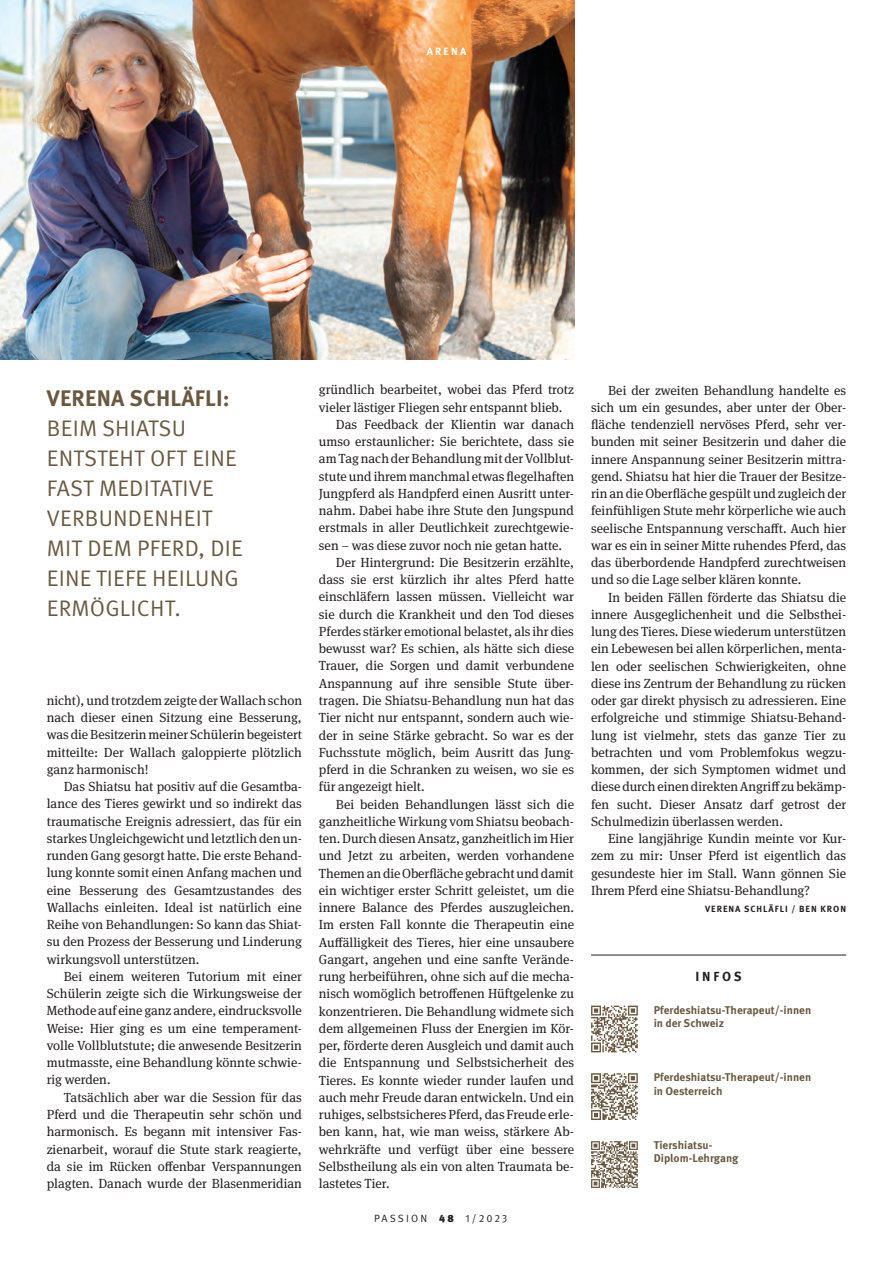
<style>
.page{position:relative;width:893px;height:1263px;background:#fff}
.page>*{position:absolute;margin:0;border:0;box-sizing:border-box;transform-origin:0 0}
.t1{font:22.5px/30px "Meta Pro Norm";letter-spacing:.01em;color:#695942}
.t2{font:700 22.5px "Meta Pro";letter-spacing:.01em;color:#695942}
.t3{font:13.2px/17.2px "Meta Serif Pro";color:#231f20;text-align:justify}
.t4{font:700 13.2px "Meta Pro";color:#231f20}
.t5{font:700 11.25px/13.5px "Meta Pro";color:#695942}
.t6{font:10.5px "Meta Pro Norm";letter-spacing:.2em;color:#231f20}
.t7{font:700 10.5px "Meta Pro";letter-spacing:.21em;color:#fff}
.t8{font:700 9px "Meta Pro";letter-spacing:.11em;color:#231f20}
.s1{font-family:"Meta Pro";font-weight:900}
</style>
<div class="page">
<img style="left:0;top:0;width:574px;height:360px">
<hr style="left:591px;top:955px;width:255px;height:1px;background:#231f20">
<svg style="left:591px;top:1005px;width:47px;height:47px"></svg>
<svg style="left:591px;top:1073px;width:47px;height:47px"></svg>
<svg style="left:591px;top:1141px;width:47px;height:47px"></svg>
<p class="t7" style="left:427px;top:43px;width:41px">arena</p>
<h1 class="t2" style="left:47px;top:381px;width:184px">Verena Schläfli:</h1>
<h1 class="t1" style="left:47px;top:412px;width:197px">BEIM SHIATSU<br>ENTSTEHT OFT EINE<br>FAST MED ITATIVE<br>VERBUNDENHEIT<br>MIT D EM PFERD, D IE<br>EINE TIEFE HEILUNG<br>ERMÖGLICHT.</h1>
<p class="t3" style="left:47px;top:691px;width:257px">nicht), und trotzdem zeigte der Wallach schon nach dieser einen Sitzung eine Besserung, was die Besitzerin meiner Schülerin begeistert mitteilte: Der Wallach galoppierte plötzlich ganz harmonisch!</p>
<p class="t3" style="left:47px;top:777px;width:257px;text-indent:17px">Das Shiatsu hat positiv auf die Gesamtba&shy;lance des Tieres gewirkt und so indirekt das traumatische Ereignis adressiert, das für ein starkes Ungleichgewicht und letztlich den un&shy;runden Gang gesorgt hatte. Die erste Behand&shy;lung konnte somit einen Anfang machen und eine Besserung des Gesamtzustandes des Wallachs einleiten. Ideal ist natürlich eine Reihe von Behandlungen: So kann das Shiat&shy;su den Prozess der Besserung und Linderung wirkungsvoll unterstützen.</p>
<p class="t3" style="left:47px;top:967px;width:257px;text-indent:17px">Bei einem weiteren Tutorium mit einer Schülerin zeigte sich die Wirkungsweise der Methode auf eine ganz andere, eindrucksvolle Weise: Hier ging es um eine temperament&shy;volle Vollblutstute; die anwesende Besitzerin mutmasste, eine Behandlung könnte schwie&shy;rig werden.</p>
<p class="t3" style="left:47px;top:1088px;width:257px;text-indent:17px">Tatsächlich aber war die Session für das Pferd und die Therapeutin sehr schön und harmonisch. Es begann mit intensiver Fas&shy;zienarbeit, worauf die Stute stark reagierte, da sie im Rücken offenbar Verspannungen plagten. Danach wurde der Blasenmeridian</p>
<p class="t3" style="left:319px;top:380px;width:257px">gründlich bearbeitet, wobei das Pferd trotz</p>
<p class="t3" style="left:319px;top:398px;width:245px">vieler lästiger Fliegen sehr entspannt blieb.</p>
<p class="t3" style="left:336px;top:415px;width:240px">Das Feedback der Klientin war danach</p>
<p class="t3" style="left:319px;top:432px;width:257px">umso erstaunlicher: Sie berichtete, dass sie</p>
<p class="t3" style="left:319px;top:449px;width:257px">am Tag nach der Behandlung mit der Vollblut-</p>
<p class="t3" style="left:319px;top:467px;width:257px">stute und ihrem manchmal etwas flegelhaften</p>
<p class="t3" style="left:319px;top:484px;width:257px">Jungpferd als Handpferd einen Ausritt unter-</p>
<p class="t3" style="left:319px;top:501px;width:257px">nahm. Dabei habe ihre Stute den Jungspund</p>
<p class="t3" style="left:319px;top:519px;width:257px">erstmals in aller Deutlichkeit zurechtgewie-</p>
<p class="t3" style="left:319px;top:536px;width:245px">sen – was diese zuvor noch nie getan hatte.</p>
<p class="t3" style="left:336px;top:553px;width:240px">Der Hintergrund: Die Besitzerin erzählte,</p>
<p class="t3" style="left:319px;top:570px;width:257px">dass sie erst kürzlich ihr altes Pferd hatte</p>
<p class="t3" style="left:319px;top:588px;width:257px">einschläfern lassen müssen. Vielleicht war</p>
<p class="t3" style="left:319px;top:605px;width:257px">sie durch die Krankheit und den Tod dieses</p>
<p class="t3" style="left:319px;top:622px;width:256px">Pferdes stärker emotional belastet, als ihr dies</p>
<p class="t3" style="left:319px;top:639px;width:257px">bewusst war? Es schien, als hätte sich diese</p>
<p class="t3" style="left:319px;top:657px;width:257px">Trauer, die Sorgen und damit verbundene</p>
<p class="t3" style="left:319px;top:674px;width:255px">Anspannung auf ihre sensible Stute über-</p>
<p class="t3" style="left:319px;top:691px;width:257px">tragen. Die Shiatsu-Behandlung nun hat das</p>
<p class="t3" style="left:319px;top:708px;width:257px">Tier nicht nur entspannt, sondern auch wie-</p>
<p class="t3" style="left:319px;top:726px;width:257px">der in seine Stärke gebracht. So war es der</p>
<p class="t3" style="left:319px;top:743px;width:257px">Fuchsstute möglich, beim Ausritt das Jung-</p>
<p class="t3" style="left:319px;top:760px;width:257px">pferd in die Schranken zu weisen, wo sie es</p>
<p class="t3" style="left:319px;top:777px;width:107px">für angezeigt hielt.</p>
<p class="t3" style="left:336px;top:795px;width:240px">Bei beiden Behandlungen lässt sich die</p>
<p class="t3" style="left:319px;top:812px;width:257px">ganzheitliche Wirkung vom Shiatsu beobach-</p>
<p class="t3" style="left:319px;top:829px;width:256px">ten. Durch diesen Ansatz, ganzheitlich im Hier</p>
<p class="t3" style="left:319px;top:846px;width:257px">und Jetzt zu arbeiten, werden vorhandene</p>
<p class="t3" style="left:319px;top:864px;width:256px">Themen an die Oberfläche gebracht und damit</p>
<p class="t3" style="left:319px;top:881px;width:257px">ein wichtiger erster Schritt geleistet, um die</p>
<p class="t3" style="left:319px;top:898px;width:257px">innere Balance des Pferdes auszugleichen.</p>
<p class="t3" style="left:319px;top:915px;width:257px">Im ersten Fall konnte die Therapeutin eine</p>
<p class="t3" style="left:319px;top:933px;width:257px">Auffälligkeit des Tieres, hier eine unsaubere</p>
<p class="t3" style="left:319px;top:950px;width:257px">Gangart, angehen und eine sanfte Verände-</p>
<p class="t3" style="left:319px;top:967px;width:257px">rung herbeiführen, ohne sich auf die mecha-</p>
<p class="t3" style="left:319px;top:984px;width:257px">nisch womöglich betroffenen Hüftgelenke zu</p>
<p class="t3" style="left:319px;top:1002px;width:257px">konzentrieren. Die Behandlung widmete sich</p>
<p class="t3" style="left:319px;top:1019px;width:257px">dem allgemeinen Fluss der Energien im Kör-</p>
<p class="t3" style="left:319px;top:1036px;width:257px">per, förderte deren Ausgleich und damit auch</p>
<p class="t3" style="left:319px;top:1053px;width:257px">die Entspannung und Selbstsicherheit des</p>
<p class="t3" style="left:319px;top:1071px;width:257px">Tieres. Es konnte wieder runder laufen und</p>
<p class="t3" style="left:319px;top:1088px;width:257px">auch mehr Freude daran entwickeln. Und ein</p>
<p class="t3" style="left:319px;top:1105px;width:257px">ruhiges, selbstsicheres Pferd, das Freude erle-</p>
<p class="t3" style="left:319px;top:1122px;width:257px">ben kann, hat, wie man weiss, stärkere Ab-</p>
<p class="t3" style="left:319px;top:1140px;width:257px">wehrkräfte und verfügt über eine bessere</p>
<p class="t3" style="left:319px;top:1157px;width:257px">Selbstheilung als ein von alten Traumata be-</p>
<p class="t3" style="left:319px;top:1174px;width:72px">lastetes Tier.</p>
<p class="t6" style="left:374px;top:1211px;width:135px">PASSION <span class="s1">48</span> 1/2023</p>
<p class="t3" style="left:591px;top:381px;width:257px;text-indent:17px">Bei der zweiten Behandlung handelte es sich um ein gesundes, aber unter der Ober&shy;fläche tendenziell nervöses Pferd, sehr ver&shy;bunden mit seiner Besitzerin und daher die innere Anspannung seiner Besitzerin mittra&shy;gend. Shiatsu hat hier die Trauer der Besitze&shy;rin an die Oberfläche gespült und zugleich der feinfühligen Stute mehr körperliche wie auch seelische Entspannung verschafft. Auch hier war es ein in seiner Mitte ruhendes Pferd, das das überbordende Handpferd zurechtweisen und so die Lage selber klären konnte.</p>
<p class="t3" style="left:591px;top:588px;width:257px;text-indent:17px">In beiden Fällen förderte das Shiatsu die innere Ausgeglichenheit und die Selbsthei&shy;lung des Tieres. Diese wiederum unterstützen ein Lebewesen bei allen körperlichen, menta&shy;len oder seelischen Schwierigkeiten, ohne diese ins Zentrum der Behandlung zu rücken oder gar direkt physisch zu adressieren. Eine erfolgreiche und stimmige Shiatsu-Behand&shy;lung ist vielmehr, stets das ganze Tier zu betrachten und vom Problemfokus wegzu&shy;kommen, der sich Symptomen widmet und diese durch einen direkten Angriff zu bekämp&shy;fen sucht. Dieser Ansatz darf getrost der Schulmedizin überlassen werden.</p>
<p class="t3" style="left:591px;top:829px;width:257px;text-indent:17px">Eine langjährige Kundin meinte vor Kur&shy;zem zu mir: Unser Pferd ist eigentlich das gesundeste hier im Stall. Wann gönnen Sie Ihrem Pferd eine Shiatsu-Behandlung?</p>
<p class="t8" style="left:705px;top:902px;width:143px">Verena Schläfli / Ben Kron</p>
<p class="t4" style="left:696px;top:966px;width:46px">I nfos</p>
<p class="t5" style="left:654px;top:1002px;width:159px">Pferdeshiatsu-Therapeut/-innen in der Schweiz</p>
<p class="t5" style="left:654px;top:1070px;width:159px">Pferdeshiatsu-Therapeut/-innen in Oesterreich</p>
<p class="t5" style="left:654px;top:1137px;width:86px">Tiershiatsu-<br>Diplom-Lehrgang</p>
</div>
